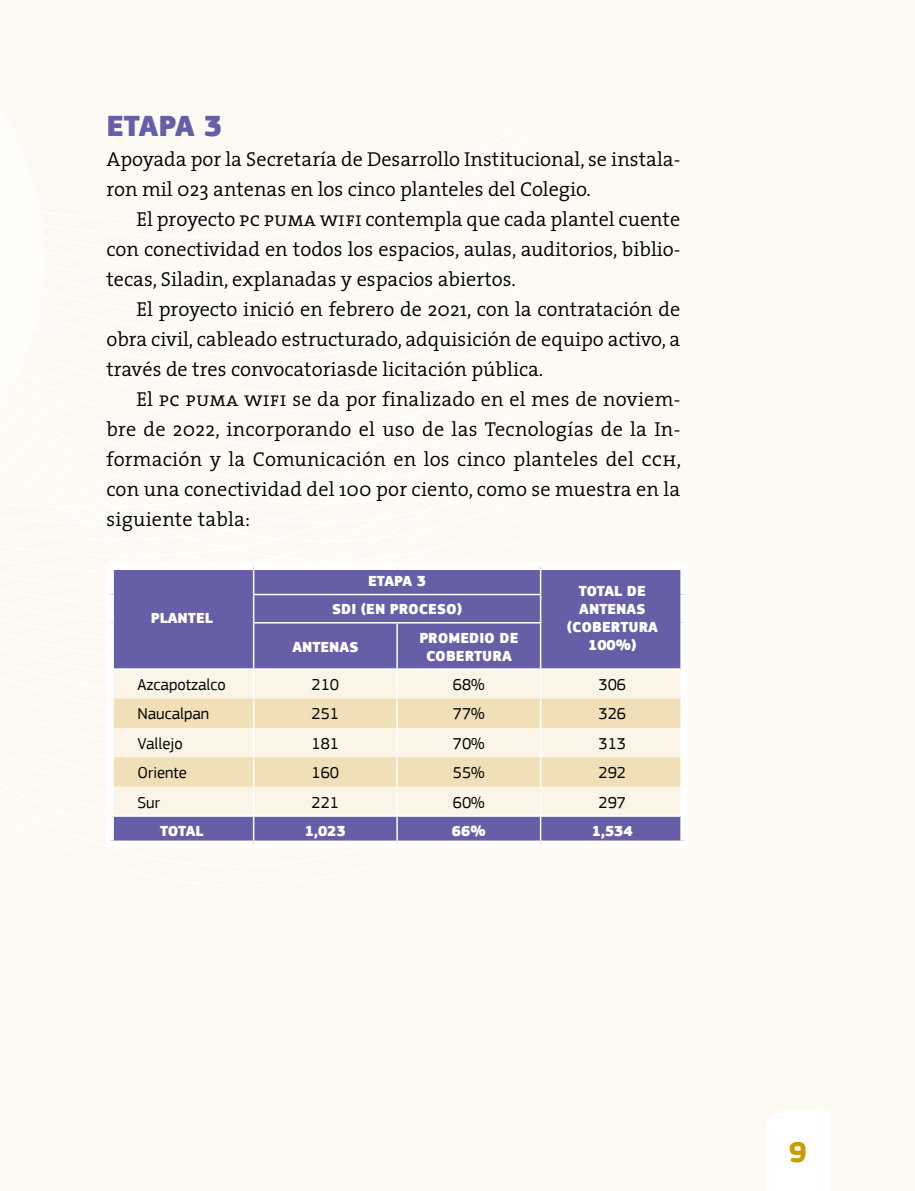
<style>
.page{position:relative;width:915px;height:1191px;background:#fff}
.page>*{position:absolute;margin:0;border:0;box-sizing:border-box;transform-origin:0 0}
.t1{font:900 30px "PF Square Sans Pro";letter-spacing:-.015em;color:#665fa7}
.t2{font:700 30px "PF Square Sans Pro";color:#c99d00}
.t3{font:300 20.25px/30px "The Serif";color:#000;text-align:justify}
.t4{font:16.5px "PF Square Sans Pro";color:#000}
.t5{font:900 15px/18px "PF Square Sans Pro";color:#fff;text-align:center}
.s1{font-family:"The Serif Semi Light Caps";font-weight:400}
</style>
<div class="page">
<div style="left:0;top:0;width:914px;height:1191px;background:#fdfaf4"></div>
<svg style="left:0;top:174px;width:438px;height:712px"></svg>
<div style="left:114px;top:570px;width:566px;height:270px;background:#665fa7"></div>
<div style="left:114px;top:670px;width:566px;height:145px;background:#fbf5e7"></div>
<svg style="left:114px;top:698px;width:566px;height:88px;fill:#f1dfb8"></svg>
<hr style="left:253px;top:594px;width:144px;height:1px;background:#fff">
<svg style="left:253px;top:570px;width:1px;height:52px"></svg>
<hr style="left:397px;top:594px;width:144px;height:1px;background:#fff">
<hr style="left:253px;top:622px;width:144px;height:1px;background:#fff">
<hr style="left:253px;top:623px;width:1px;height:45px;background:#fff">
<hr style="left:397px;top:622px;width:144px;height:1px;background:#fff">
<hr style="left:396px;top:623px;width:2px;height:45px;background:#fff">
<svg style="left:253px;top:670px;width:1px;height:28px"></svg>
<hr style="left:396px;top:670px;width:2px;height:28px;background:#fff">
<hr style="left:539px;top:670px;width:2px;height:28px;background:#fff">
<hr style="left:253px;top:698px;width:1px;height:30px;background:#fff">
<hr style="left:396px;top:698px;width:2px;height:30px;background:#fff">
<hr style="left:539px;top:698px;width:2px;height:30px;background:#fff">
<hr style="left:396px;top:728px;width:2px;height:29px;background:#fff">
<hr style="left:539px;top:728px;width:2px;height:29px;background:#fff">
<hr style="left:396px;top:757px;width:2px;height:29px;background:#fff">
<hr style="left:539px;top:757px;width:2px;height:29px;background:#fff">
<hr style="left:396px;top:786px;width:2px;height:29px;background:#fff">
<hr style="left:539px;top:786px;width:2px;height:29px;background:#fff">
<svg style="left:253px;top:728px;width:1px;height:112px"></svg>
<hr style="left:396px;top:816px;width:2px;height:24px;background:#fff">
<hr style="left:539px;top:816px;width:2px;height:24px;background:#fff">
<hr style="left:114px;top:668px;width:139px;height:2px;background:#fff">
<hr style="left:253px;top:668px;width:144px;height:2px;background:#fff">
<hr style="left:397px;top:668px;width:143px;height:2px;background:#fff">
<hr style="left:539px;top:570px;width:2px;height:24px;background:#fff">
<hr style="left:539px;top:595px;width:2px;height:27px;background:#fff">
<hr style="left:539px;top:623px;width:2px;height:45px;background:#fff">
<hr style="left:540px;top:668px;width:140px;height:2px;background:#fff">
<hr style="left:114px;top:815px;width:139px;height:1px;background:#fff">
<hr style="left:253px;top:815px;width:144px;height:1px;background:#fff">
<hr style="left:397px;top:815px;width:143px;height:1px;background:#fff">
<hr style="left:540px;top:815px;width:140px;height:1px;background:#fff">
<div style="left:106px;top:562px;width:147px;height:8px;background:#fff"></div>
<div style="left:106px;top:570px;width:8px;height:24px;background:#fff"></div>
<div style="left:106px;top:594px;width:8px;height:29px;background:#fff"></div>
<div style="left:106px;top:623px;width:8px;height:46px;background:#fff"></div>
<div style="left:253px;top:562px;width:144px;height:8px;background:#fff"></div>
<div style="left:397px;top:562px;width:143px;height:8px;background:#fff"></div>
<div style="left:540px;top:562px;width:147px;height:8px;background:#fff"></div>
<div style="left:680px;top:570px;width:7px;height:24px;background:#fff"></div>
<div style="left:680px;top:594px;width:7px;height:29px;background:#fff"></div>
<div style="left:680px;top:623px;width:7px;height:46px;background:#fff"></div>
<div style="left:106px;top:669px;width:8px;height:29px;background:#fff"></div>
<div style="left:680px;top:669px;width:7px;height:29px;background:#fff"></div>
<div style="left:106px;top:698px;width:8px;height:30px;background:#fff"></div>
<div style="left:680px;top:698px;width:7px;height:30px;background:#fff"></div>
<div style="left:106px;top:728px;width:8px;height:29px;background:#fff"></div>
<div style="left:680px;top:728px;width:7px;height:29px;background:#fff"></div>
<div style="left:106px;top:757px;width:8px;height:29px;background:#fff"></div>
<div style="left:680px;top:757px;width:7px;height:29px;background:#fff"></div>
<div style="left:106px;top:786px;width:8px;height:30px;background:#fff"></div>
<div style="left:680px;top:786px;width:7px;height:30px;background:#fff"></div>
<div style="left:106px;top:816px;width:8px;height:24px;background:#fff"></div>
<div style="left:680px;top:816px;width:7px;height:24px;background:#fff"></div>
<div style="left:106px;top:840px;width:147px;height:8px;background:#fff"></div>
<div style="left:253px;top:840px;width:144px;height:8px;background:#fff"></div>
<div style="left:397px;top:840px;width:143px;height:8px;background:#fff"></div>
<div style="left:540px;top:840px;width:147px;height:8px;background:#fff"></div>
<div style="left:767px;top:1111px;width:63px;height:80px;background:#fff"></div>
<h1 class="t1" style="left:106px;top:108px;width:117px">ETAPA 3</h1>
<p class="t3" style="left:106px;top:144px;width:575px">Apoyada por la Secretaría de Desarrollo Institucional, se instala&shy;ron mil 023 antenas en los cinco planteles del Colegio.</p>
<p class="t3" style="left:106px;top:204px;width:575px;text-indent:30px">El proyecto <span class="s1">pc puma wifi</span> contempla que cada plantel cuente con conectividad en todos los espacios, aulas, auditorios, biblio&shy;tecas, Siladin, explanadas y espacios abiertos.</p>
<p class="t3" style="left:106px;top:294px;width:575px;text-indent:30px">El proyecto inició en febrero de 2021, con la contratación de obra civil, cableado estructurado, adquisición de equipo activo, a través de tres convocatoriasde licitación pública.</p>
<p class="t3" style="left:106px;top:384px;width:576px;text-indent:30px">El <span class="s1">pc puma wifi</span> se da por finalizado en el mes de noviem&shy;bre de 2022, incorporando el uso de las Tecnologías de la In&shy;formación y la Comunicación en los cinco planteles del <span class="s1">cch</span>, con una conectividad del 100 por ciento, como se muestra en la siguiente tabla:</p>
<p class="t5" style="left:151px;top:610px;width:64px">PLANTEL</p>
<p class="t5" style="left:368px;top:572px;width:59px">ETAPA 3</p>
<p class="t5" style="left:332px;top:601px;width:132px">SDI (EN PROCESO)</p>
<p class="t5" style="left:292px;top:638px;width:68px">ANTENAS</p>
<p class="t5" style="left:419px;top:629px;width:101px">PROMEDIO DE<br>COBERTURA</p>
<p class="t5" style="left:566px;top:583px;width:93px">TOTAL DE<br>ANTENAS (COBERTURA<br>100%)</p>
<p class="t4" style="left:137px;top:675px;width:90px">Azcapotzalco</p>
<p class="t4" style="left:311px;top:675px;width:29px">210</p>
<p class="t4" style="left:453px;top:675px;width:33px">68%</p>
<p class="t4" style="left:598px;top:675px;width:29px">306</p>
<p class="t4" style="left:137px;top:704px;width:73px">Naucalpan</p>
<p class="t4" style="left:311px;top:704px;width:29px">251</p>
<p class="t4" style="left:453px;top:704px;width:33px">77%</p>
<p class="t4" style="left:598px;top:704px;width:29px">326</p>
<p class="t4" style="left:137px;top:733px;width:47px">Vallejo</p>
<p class="t4" style="left:311px;top:733px;width:29px">181</p>
<p class="t4" style="left:453px;top:733px;width:33px">70%</p>
<p class="t4" style="left:598px;top:733px;width:29px">313</p>
<p class="t4" style="left:137px;top:763px;width:51px">Oriente</p>
<p class="t4" style="left:311px;top:763px;width:29px">160</p>
<p class="t4" style="left:453px;top:763px;width:33px">55%</p>
<p class="t4" style="left:598px;top:763px;width:29px">292</p>
<p class="t4" style="left:137px;top:792px;width:24px">Sur</p>
<p class="t4" style="left:311px;top:792px;width:29px">221</p>
<p class="t4" style="left:453px;top:792px;width:33px">60%</p>
<p class="t4" style="left:598px;top:792px;width:29px">297</p>
<p class="t5" style="left:160px;top:822px;width:45px">TOTAL</p>
<p class="t5" style="left:305px;top:822px;width:42px">1,023</p>
<p class="t5" style="left:452px;top:822px;width:35px">66%</p>
<p class="t5" style="left:591px;top:822px;width:42px">1,534</p>
<h1 class="t2" style="left:788px;top:1134px;width:19px">9</h1>
</div>
